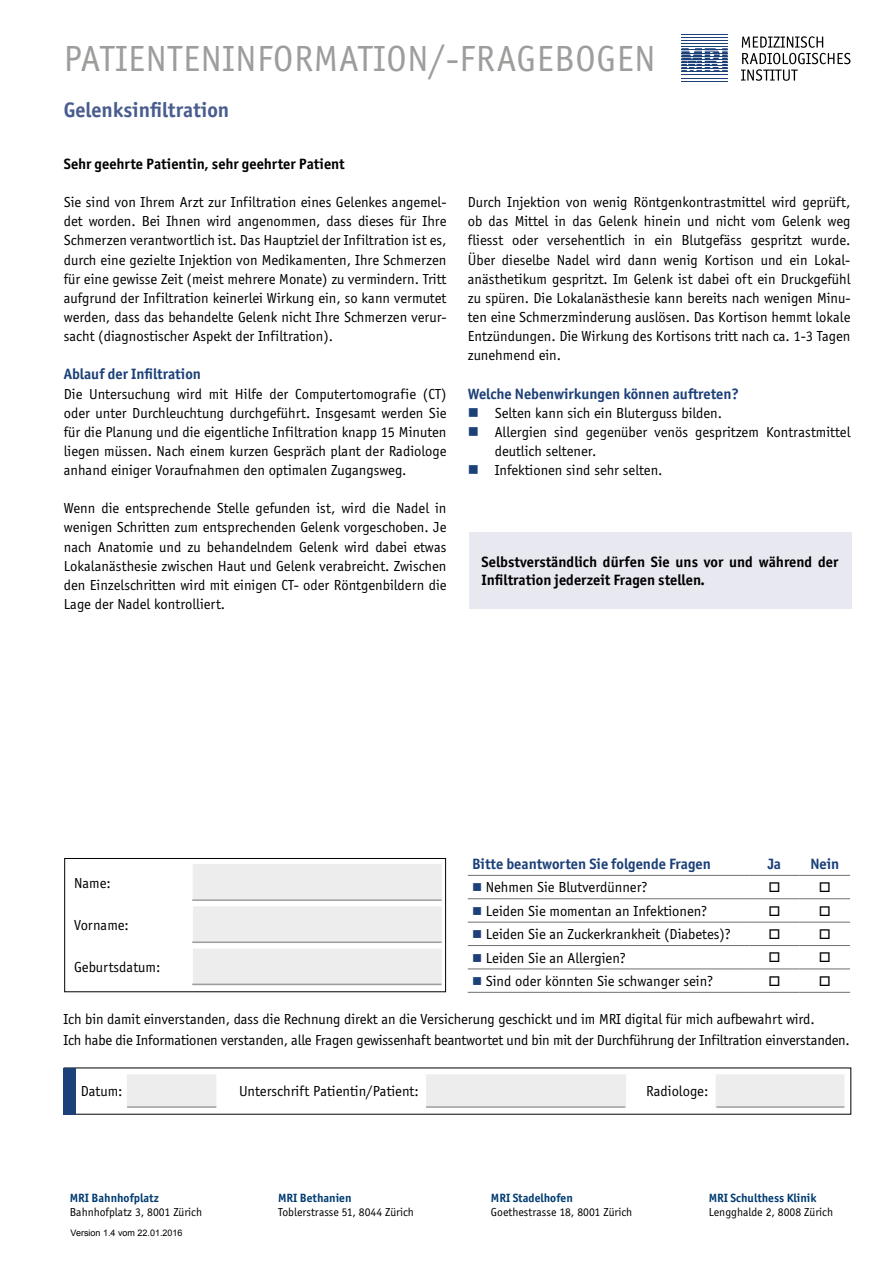
<style>
.page{position:relative;width:893px;height:1263px;background:#fff}
.page>*{position:absolute;margin:0;border:0;box-sizing:border-box;transform-origin:0 0}
.t1{font:37.5px "Officina Sans EFOP";letter-spacing:.02em;color:#9d9d9c}
.t2{font:700 21px "Officina Sans ITC Std";color:#495c8e}
.t3{font:15px/19.2px "Officina Sans EFOP";color:#000;text-align:justify}
.t4{font:700 15px/18px "Officina Sans ITC Std";color:#000}
.t5{font:700 15px "Officina Sans ITC Std";color:#1c4078}
.t6{font:12px "Officina Sans EFOP";color:#000}
.t7{font:700 12px "Officina Sans ITC Std";color:#003b71}
.t8{font:9px "Arial";color:#000}
.s1{color:#1c4078}
</style>
<div class="page">
<svg style="left:741px;top:36px;width:109px;height:45px"></svg>
<svg style="left:681px;top:48px;width:47px;height:24px"></svg>
<hr style="left:681px;top:34px;width:47px;height:1px;background:#1c4078">
<hr style="left:681px;top:37px;width:47px;height:1px;background:#1c4078">
<hr style="left:681px;top:40px;width:47px;height:1px;background:#1c4078">
<hr style="left:681px;top:43px;width:47px;height:1px;background:#1c4078">
<hr style="left:681px;top:47px;width:47px;height:1px;background:#1c4078">
<hr style="left:681px;top:50px;width:47px;height:1px;background:#1c4078">
<hr style="left:681px;top:53px;width:47px;height:1px;background:#1c4078">
<hr style="left:681px;top:56px;width:47px;height:1px;background:#1c4078">
<hr style="left:681px;top:59px;width:47px;height:1px;background:#1c4078">
<hr style="left:681px;top:62px;width:47px;height:1px;background:#1c4078">
<hr style="left:681px;top:65px;width:47px;height:1px;background:#1c4078">
<hr style="left:681px;top:68px;width:47px;height:1px;background:#1c4078">
<hr style="left:681px;top:72px;width:47px;height:1px;background:#1c4078">
<hr style="left:681px;top:75px;width:47px;height:1px;background:#1c4078">
<hr style="left:681px;top:78px;width:47px;height:1px;background:#1c4078">
<hr style="left:681px;top:81px;width:47px;height:1px;background:#1c4078">
<svg style="left:127px;top:1074px;width:717px;height:32px"></svg>
<div style="left:216px;top:1074px;width:6px;height:32px;background:#fff"></div>
<div style="left:420px;top:1074px;width:6px;height:32px;background:#fff"></div>
<div style="left:626px;top:1074px;width:6px;height:32px;background:#fff"></div>
<div style="left:710px;top:1074px;width:6px;height:32px;background:#fff"></div>
<hr style="left:127px;top:1106px;width:89px;height:2px;background:#9d9d9c">
<hr style="left:426px;top:1106px;width:199px;height:2px;background:#9d9d9c">
<hr style="left:716px;top:1106px;width:128px;height:2px;background:#9d9d9c">
<div style="left:469px;top:532px;width:382px;height:77px;background:#e8e8f1"></div>
<hr style="left:468px;top:875px;width:281px;height:1px;background:#706f6f">
<hr style="left:749px;top:875px;width:51px;height:1px;background:#706f6f">
<hr style="left:800px;top:875px;width:50px;height:1px;background:#706f6f">
<hr style="left:468px;top:898px;width:281px;height:1px;background:#706f6f">
<hr style="left:749px;top:898px;width:51px;height:1px;background:#706f6f">
<hr style="left:800px;top:898px;width:50px;height:1px;background:#706f6f">
<hr style="left:468px;top:922px;width:281px;height:1px;background:#706f6f">
<hr style="left:749px;top:922px;width:51px;height:1px;background:#706f6f">
<hr style="left:800px;top:922px;width:50px;height:1px;background:#706f6f">
<hr style="left:468px;top:945px;width:281px;height:1px;background:#706f6f">
<hr style="left:749px;top:945px;width:51px;height:1px;background:#706f6f">
<hr style="left:800px;top:945px;width:50px;height:1px;background:#706f6f">
<hr style="left:468px;top:968px;width:281px;height:1px;background:#706f6f">
<hr style="left:749px;top:968px;width:51px;height:1px;background:#706f6f">
<hr style="left:800px;top:968px;width:50px;height:1px;background:#706f6f">
<hr style="left:468px;top:992px;width:281px;height:1px;background:#706f6f">
<hr style="left:749px;top:992px;width:51px;height:1px;background:#706f6f">
<hr style="left:800px;top:992px;width:50px;height:1px;background:#706f6f">
<div style="left:193px;top:864px;width:249px;height:121px;background:#ededed"></div>
<div style="left:193px;top:943px;width:249px;height:5px;background:#fff"></div>
<svg style="left:446px;top:864px;width:1px;height:40px"></svg>
<svg style="left:446px;top:904px;width:1px;height:42px"></svg>
<svg style="left:446px;top:946px;width:1px;height:39px"></svg>
<div style="left:193px;top:901px;width:249px;height:5px;background:#fff"></div>
<div style="left:64px;top:858px;width:382px;height:134px;border:1px solid #000"></div>
<hr style="left:192px;top:899px;width:249px;height:2px;background:#9d9d9c">
<hr style="left:192px;top:941px;width:249px;height:2px;background:#9d9d9c">
<hr style="left:192px;top:983px;width:249px;height:2px;background:#9d9d9c">
<div style="left:64px;top:1067px;width:12px;height:47px;background:#1c4078"></div>
<h1 class="t1" style="left:64px;top:38px;width:593px">PATIENTENINFORMATION/-FRAGEBOGEN</h1>
<h2 class="t2" style="left:64px;top:97px;width:167px">Gelenksinfiltration</h2>
<p class="t4" style="left:64px;top:155px;width:283px">Sehr geehrte Patientin, sehr geehrter Patient</p>
<p class="t3" style="left:64px;top:193px;width:384px">Sie sind von Ihrem Arzt zur Infiltration eines Gelenkes angemel&shy;det worden. Bei Ihnen wird angenommen, dass dieses für Ihre Schmerzen verantwortlich ist. Das Hauptziel der Infiltration ist es, durch eine gezielte Injektion von Medikamenten, Ihre Schmerzen für eine gewisse Zeit (meist mehrere Monate) zu vermindern. Tritt aufgrund der Infiltration keinerlei Wirkung ein, so kann vermutet werden, dass das behandelte Gelenk nicht Ihre Schmerzen verur&shy;sacht (diagnostischer Aspekt der Infiltration).</p>
<p class="t5" style="left:64px;top:365px;width:139px">Ablauf der Infiltration</p>
<p class="t3" style="left:64px;top:384px;width:384px">Die Untersuchung wird mit Hilfe der Computertomografie (CT) oder unter Durchleuchtung durchgeführt. Insgesamt werden Sie für die Planung und die eigentliche Infiltration knapp 15 Minuten liegen müssen. Nach einem kurzen Gespräch plant der Radiologe anhand einiger Voraufnahmen den optimalen Zugangsweg.</p>
<p class="t3" style="left:64px;top:499px;width:384px">Wenn die entsprechende Stelle gefunden ist, wird die Nadel in wenigen Schritten zum entsprechenden Gelenk vorgeschoben. Je nach Anatomie und zu behandelndem Gelenk wird dabei etwas Lokalanästhesie zwischen Haut und Gelenk verabreicht. Zwischen den Einzelschritten wird mit einigen CT- oder Röntgenbildern die Lage der Nadel kontrolliert.</p>
<p class="t3" style="left:468px;top:193px;width:384px">Durch Injektion von wenig Röntgenkontrastmittel wird geprüft, ob das Mittel in das Gelenk hinein und nicht vom Gelenk weg fliesst oder versehentlich in ein Blutgefäss gespritzt wurde.<br>Über dieselbe Nadel wird dann wenig Kortison und ein Lokal&shy;anästhetikum gespritzt. Im Gelenk ist dabei oft ein Druckgefühl zu spüren. Die Lokalanästhesie kann bereits nach wenigen Minu&shy;ten eine Schmerzminderung auslösen. Das Kortison hemmt lokale Entzündungen. Die Wirkung des Kortisons tritt nach ca. 1-3 Tagen zunehmend ein.</p>
<p class="t5" style="left:468px;top:384px;width:273px">Welche Nebenwirkungen können auftreten?</p>
<p class="t3" style="left:468px;top:403px;width:256px"><span class="s1">■</span> Selten kann sich ein Bluterguss bilden.</p>
<p class="t3" style="left:495px;top:422px;width:357px;text-indent:-27px"><span class="s1">■</span> Allergien sind gegenüber venös gespritzem Kontrastmittel deutlich seltener.</p>
<p class="t3" style="left:468px;top:461px;width:196px"><span class="s1">■</span> Infektionen sind sehr selten.</p>
<p class="t4" style="left:482px;top:553px;width:358px">Selbstverständlich dürfen Sie uns vor und während der<br>Infiltration jederzeit Fragen stellen.</p>
<p class="t3" style="left:74px;top:873px;width:38px">Name:</p>
<p class="t3" style="left:74px;top:916px;width:56px">Vorname:</p>
<p class="t3" style="left:74px;top:958px;width:88px">Geburtsdatum:</p>
<p class="t5" style="left:472px;top:855px;width:240px">Bitte beantworten Sie folgende Fragen</p>
<p class="t5" style="left:768px;top:855px;width:15px">Ja</p>
<p class="t5" style="left:810px;top:855px;width:30px">Nein</p>
<p class="t3" style="left:472px;top:878px;width:177px"><span class="s1">■</span> Nehmen Sie Blutverdünner?</p>
<p class="t3" style="left:472px;top:901px;width:237px"><span class="s1">■</span> Leiden Sie momentan an Infektionen?</p>
<p class="t3" style="left:472px;top:925px;width:261px"><span class="s1">■</span> Leiden Sie an Zuckerkrankheit (Diabetes)?</p>
<p class="t3" style="left:472px;top:948px;width:156px"><span class="s1">■</span> Leiden Sie an Allergien?</p>
<p class="t3" style="left:472px;top:971px;width:243px"><span class="s1">■</span> Sind oder könnten Sie schwanger sein?</p>
<p class="t3" style="left:63px;top:1009px;width:788px;line-height:21px">Ich bin damit einverstanden, dass die Rechnung direkt an die Versicherung geschickt und im MRI digital für mich aufbewahrt wird.<br>Ich habe die Informationen verstanden, alle Fragen gewissenhaft beantwortet und bin mit der Durchführung der Infiltration einverstanden.</p>
<p class="t3" style="left:81px;top:1081px;width:43px">Datum:</p>
<p class="t3" style="left:239px;top:1081px;width:181px">Unterschrift Patientin/Patient:</p>
<p class="t3" style="left:646px;top:1081px;width:64px">Radiologe:</p>
<p class="t7" style="left:70px;top:1190px;width:91px">MRI Bahnhofplatz</p>
<p class="t6" style="left:70px;top:1206px;width:134px">Bahnhofplatz 3, 8001 Zürich</p>
<p class="t8" style="left:71px;top:1226px;width:114px">Version 1.4 vom 22.01.2016</p>
<p class="t7" style="left:278px;top:1190px;width:75px">MRI Bethanien</p>
<p class="t6" style="left:278px;top:1206px;width:137px">Toblerstrasse 51, 8044 Zürich</p>
<p class="t7" style="left:491px;top:1190px;width:83px">MRI Stadelhofen</p>
<p class="t6" style="left:491px;top:1206px;width:143px">Goethestrasse 18, 8001 Zürich</p>
<p class="t7" style="left:709px;top:1190px;width:109px">MRI Schulthess Klinik</p>
<p class="t6" style="left:709px;top:1206px;width:126px">Lengghalde 2, 8008 Zürich</p>
</div>
